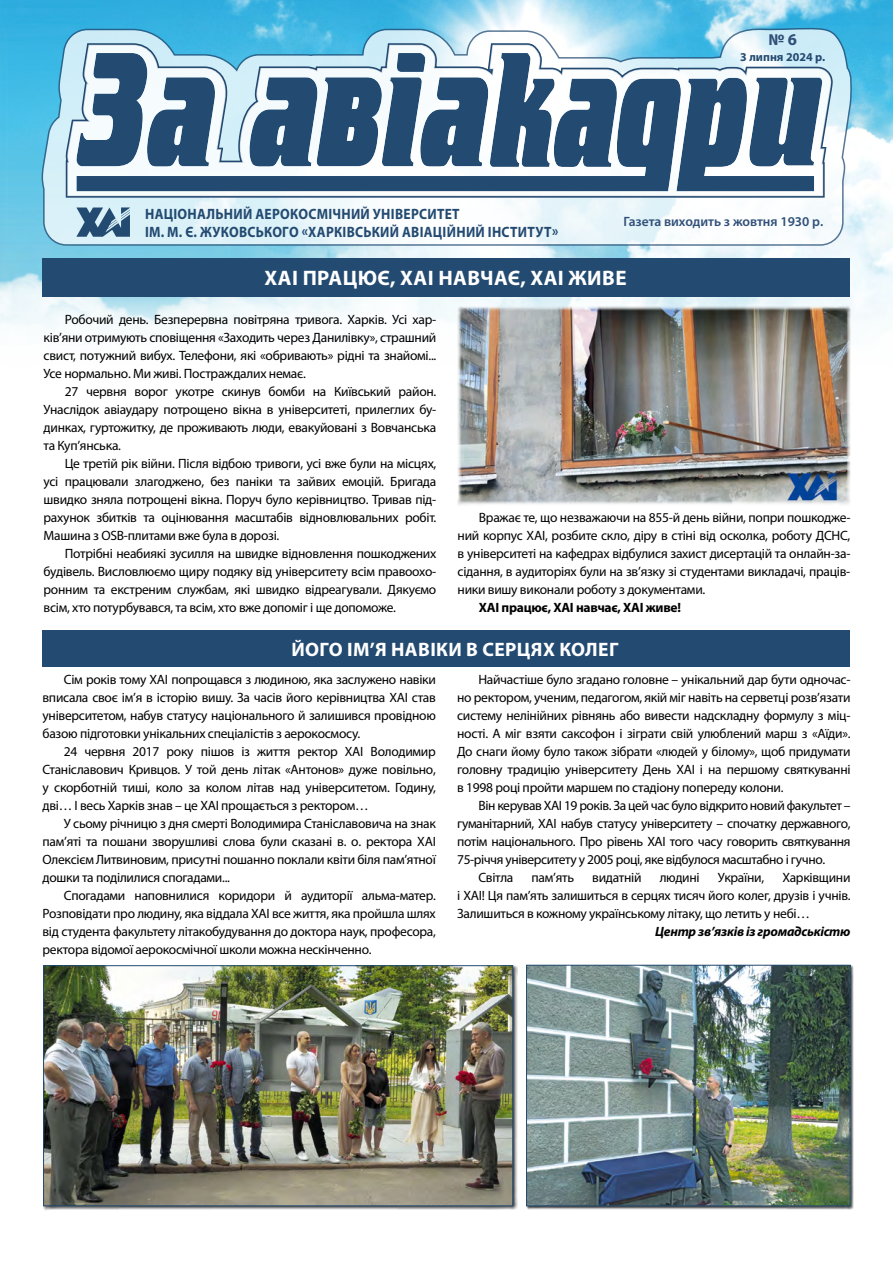
<style>
.page{position:relative;width:893px;height:1263px;background:#fff}
.page>*{position:absolute;margin:0;border:0;box-sizing:border-box;transform-origin:0 0}
.t1{font:700 21px "Myriad Pro";letter-spacing:.02em;color:#fff}
.t2{font:700 19.5px "Myriad Pro";letter-spacing:.02em;color:#fff}
.t3{font:700 16.5px "Myriad Pro";color:#304f78}
.t4{font:700 15px/18px "Myriad Pro";letter-spacing:.02em;color:#234a71;scale:.9 1}
.t5{font:13.5px/18px "Myriad Pro";letter-spacing:-.02em;color:#000;text-align:justify}
.t6{font:700 13.5px "Myriad Pro";letter-spacing:-.02em;color:#000}
.t7{font:italic 700 13.5px "Myriad Pro";letter-spacing:-.02em;color:#000}
.t8{font:600 13.5px "Myriad Pro";color:#304f78}
.t9{font:700 12px "Myriad Pro";color:#234a71}
</style>
<div class="page">
<img style="left:0;top:0;width:893px;height:371px">
<img style="left:457px;top:306px;width:393px;height:199px">
<div style="left:42px;top:258px;width:807px;height:39px;background:#234a71"></div>
<svg style="left:260px;top:249px;width:35px;height:9px"></svg>
<svg style="left:301px;top:249px;width:130px;height:9px"></svg>
<svg style="left:437px;top:249px;width:192px;height:9px"></svg>
<div style="left:43px;top:630px;width:807px;height:36px;background:#234a71"></div>
<div style="left:43px;top:965px;width:474px;height:245px;background:#000;opacity:.75"></div>
<img style="left:45px;top:967px;width:466px;height:237px">
<div style="left:43px;top:965px;width:470px;height:241px;border:1px solid #234a71"></div>
<div style="left:526px;top:965px;width:327px;height:244px;background:#000;opacity:.75"></div>
<img style="left:528px;top:967px;width:320px;height:237px">
<div style="left:526px;top:965px;width:324px;height:241px;border:1px solid #234a71"></div>
<svg style="left:41px;top:26px;width:811px;height:221px"></svg>
<svg style="left:65px;top:42px;width:768px;height:156px;background:#80adc6"></svg>
<svg style="left:67px;top:45px;width:764px;height:151px;fill:#234a71"></svg>
<svg style="left:76px;top:207px;width:54px;height:30px;background:#6485a1"></svg>
<p class="t4" style="left:145px;top:204px;width:461px">НАЦІОНАЛЬНИЙ АЕРОКОСМІЧНИЙ УНІВЕРСИТЕТ<br>ІМ. М. Є. ЖУКОВСЬКОГО «ХАРКІВСЬКИЙ АВІАЦІЙНИЙ ІНСТИТУТ»</p>
<p class="t3" style="left:769px;top:28px;width:30px">№ 6</p>
<p class="t9" style="left:740px;top:50px;width:87px">3 липня 2024 р.</p>
<p class="t8" style="left:623px;top:213px;width:201px">Газета виходить з жовтня 1930 р.</p>
<h1 class="t1" style="left:265px;top:265px;width:363px">ХАІ ПРАЦЮЄ, ХАІ НАВЧАЄ, ХАІ ЖИВЕ</h1>
<p class="t5" style="left:44px;top:310px;width:394px;text-indent:21px">Робочий день. Безперервна повітряна тривога. Харків. Усі хар&shy;ків’яни отримують сповіщення «Заходить через Данилівку», страшний свист, потужний вибух. Телефони, які «обривають» рідні та знайомі...<br>Усе нормально. Ми живі. Постраждалих немає.</p>
<p class="t5" style="left:44px;top:382px;width:394px;text-indent:21px">27 червня ворог укотре скинув бомби на Київський район.<br>Унаслідок авіаудару потрощено вікна в університеті, прилеглих бу&shy;динках, гуртожитку, де проживають люди, евакуйовані з Вовчанська та Куп’янська.</p>
<p class="t5" style="left:44px;top:454px;width:394px;text-indent:21px">Це третій рік війни. Після відбою тривоги, усі вже були на місцях, усі працювали злагоджено, без паніки та зайвих емоцій. Бригада швидко зняла потрощені вікна. Поруч було керівництво. Тривав під&shy;рахунок збитків та оцінювання масштабів відновлювальних робіт.<br>Машина з OSB-плитами вже була в дорозі.</p>
<p class="t5" style="left:44px;top:544px;width:394px;text-indent:21px">Потрібні неабиякі зусилля на швидке відновлення пошкоджених будівель. Висловлюємо щиру подяку від університету всім правоохо&shy;ронним та екстреним службам, які швидко відреагували. Дякуємо всім, хто потурбувався, та всім, хто вже допоміг і ще допоможе.</p>
<p class="t5" style="left:458px;top:508px;width:394px;text-indent:21px">Вражає те, що незважаючи на 855-й день війни, попри пошкодже&shy;ний корпус ХАІ, розбите скло, діру в стіні від осколка, роботу ДСНС, в університеті на кафедрах відбулися захист дисертацій та онлайн-за&shy;сідання, в аудиторіях були на зв’язку зі студентами викладачі, праців&shy;ники вишу виконали роботу з документами.</p>
<p class="t6" style="left:479px;top:599px;width:204px">ХАІ працює, ХАІ навчає, ХАІ живе!</p>
<h2 class="t2" style="left:291px;top:636px;width:329px">ЙОГО ІМ’Я НАВІКИ В СЕРЦЯХ КОЛЕГ</h2>
<p class="t5" style="left:43px;top:670px;width:395px;text-indent:21px">Сім років тому ХАІ попрощався з людиною, яка заслужено навіки вписала своє ім’я в історію вишу. За часів його керівництва ХАІ став університетом, набув статусу національного й залишився провідною базою підготовки унікальних спеціалістів з аерокосмосу.</p>
<p class="t5" style="left:43px;top:742px;width:395px;text-indent:21px">24 червня 2017 року пішов із життя ректор ХАІ Володимир Станіславович Кривцов. У той день літак «Антонов» дуже повільно, у скорботній тиші, коло за колом літав над університетом. Годину, дві… І весь Харків знав – це ХАІ прощається з ректором…</p>
<p class="t5" style="left:43px;top:814px;width:395px;text-indent:21px">У сьому річницю з дня смерті Володимира Станіславовича на знак пам’яті та пошани зворушливі слова були сказані в. о. ректора ХАІ Олексієм Литвиновим, присутні пошанно поклали квіти біля пам’ятної дошки та поділилися спогадами...</p>
<p class="t5" style="left:43px;top:886px;width:395px;text-indent:21px">Спогадами наповнилися коридори й аудиторії альма-матер.<br>Розповідати про людину, яка віддала ХАІ все життя, яка пройшла шлях від студента факультету літакобудування до доктора наук, професора, ректора відомої аерокосмічної школи можна нескінченно.</p>
<p class="t5" style="left:457px;top:670px;width:395px;text-indent:21px">Найчастіше було згадано головне – унікальний дар бути одночас&shy;но ректором, ученим, педагогом, якій міг навіть на серветці розв’язати систему нелінійних рівнянь або вивести надскладну формулу з міц&shy;ності. А міг взяти саксофон і зіграти свій улюблений марш з «Аїди».<br>До снаги йому було також зібрати «людей у білому», щоб придумати головну традицію університету День ХАІ і на першому святкуванні в 1998 році пройти маршем по стадіону попереду колони.</p>
<p class="t5" style="left:478px;top:796px;width:374px">Він керував ХАІ 19 років. За цей час було відкрито новий факультет –</p>
<p class="t5" style="left:457px;top:814px;width:395px">гуманітарний, ХАІ набув статусу університету – спочатку державного,</p>
<p class="t5" style="left:457px;top:832px;width:395px">потім національного. Про рівень ХАІ того часу говорить святкування</p>
<p class="t5" style="left:457px;top:850px;width:369px">75-річчя університету у 2005 році, яке відбулося масштабно і гучно.</p>
<p class="t5" style="left:478px;top:868px;width:37px">Світла</p>
<p class="t5" style="left:532px;top:868px;width:44px">пам’ять</p>
<p class="t5" style="left:592px;top:868px;width:51px">видатній</p>
<p class="t5" style="left:660px;top:868px;width:42px">людині</p>
<p class="t5" style="left:718px;top:868px;width:48px">України,</p>
<p class="t5" style="left:457px;top:868px;width:395px;text-indent:325px">Харківщини і ХАІ! Ця пам’ять залишиться в серцях тисяч його колег, друзів і учнів.<br>Залишиться в кожному українському літаку, що летить у небі…</p>
<p class="t7" style="left:655px;top:922px;width:197px">Центр зв’язків із громадськістю</p>
</div>
